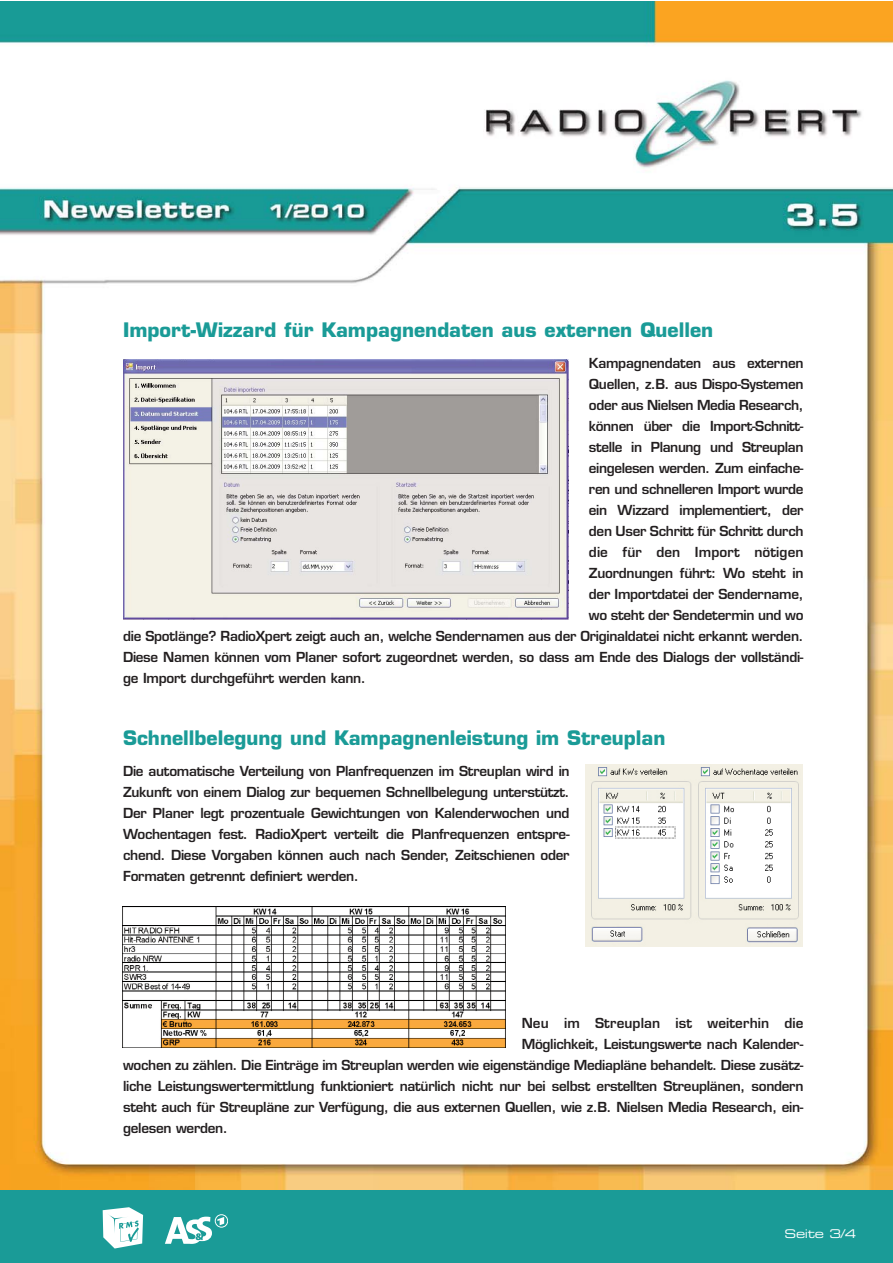
<style>
.page{position:relative;width:893px;height:1263px;background:#fff}
.page>*{position:absolute;margin:0;border:0;box-sizing:border-box;transform-origin:0 0}
.t1{font:700 19.5px "Eurostile";color:#1a9b97}
.t2{font:600 13.5px/21px "Eurostile";letter-spacing:-.02em;color:#231f20;text-align:justify}
.t3{font:600 13.5px "Eurostile";letter-spacing:.005em;color:#231f20}
.t4{font:12px "Eurostile Extended Two";letter-spacing:-.03em;color:#fff}
</style>
<div class="page">
<img style="left:0;top:1px;width:892px;height:1190px">
<div style="left:0;top:1191px;width:892px;height:72px;background:#1a9b97"></div>
<svg style="left:122px;top:359px;width:452px;height:263px"></svg>
<img style="left:124px;top:359px;width:445px;height:260px">
<img style="left:122px;top:907px;width:384px;height:141px">
<img style="left:585px;top:764px;width:217px;height:182px">
<svg style="left:165px;top:1214px;width:63px;height:30px"></svg>
<svg style="left:103px;top:1207px;width:40px;height:42px"></svg>
<h1 class="t1" style="left:123px;top:322px;width:592px">Import-Wizzard für Kampagnendaten aus externen Quellen</h1>
<p class="t2" style="left:589px;top:354px;width:216px">Kampagnendaten aus externen</p>
<p class="t2" style="left:589px;top:375px;width:216px">Quellen, z.B. aus Dispo-Systemen</p>
<p class="t2" style="left:589px;top:396px;width:216px">oder aus Nielsen Media Research,</p>
<p class="t2" style="left:589px;top:417px;width:216px">können über die Import-Schnitt-</p>
<p class="t2" style="left:589px;top:438px;width:216px">stelle in Planung und Streuplan</p>
<p class="t2" style="left:589px;top:459px;width:216px">eingelesen werden. Zum einfache-</p>
<p class="t2" style="left:589px;top:480px;width:216px">ren und schnelleren Import wurde</p>
<p class="t2" style="left:589px;top:501px;width:216px">ein Wizzard implementiert, der</p>
<p class="t2" style="left:589px;top:522px;width:216px">den User Schritt für Schritt durch</p>
<p class="t3" style="left:589px;top:547px;width:216px">die für den Import nötigen</p>
<p class="t2" style="left:589px;top:564px;width:216px">Zuordnungen führt: Wo steht in</p>
<p class="t2" style="left:589px;top:585px;width:216px">der Import datei der Sendername,</p>
<p class="t2" style="left:589px;top:606px;width:216px">wo steht der Sendetermin und wo</p>
<p class="t2" style="left:123px;top:627px;width:682px">die Spotlänge? RadioXpert zeigt auch an, welche Sendernamen aus der Originaldatei nicht erkannt werden.</p>
<p class="t2" style="left:123px;top:648px;width:682px">Diese Namen können vom Planer sofort zugeordnet werden, so dass am Ende des Dialogs der vollständi-</p>
<p class="t2" style="left:123px;top:669px;width:244px">ge Import durchgeführt werden kann.</p>
<h1 class="t1" style="left:123px;top:730px;width:544px">Schnellbelegung und Kampagnenleistung im Streuplan</h1>
<p class="t2" style="left:123px;top:762px;width:448px">Die automatische Verteilung von Planfrequenzen im Streuplan wird in Zukunft von einem Dialog zur bequemen Schnellbelegung unterstützt.<br>Der Planer legt prozentuale Gewichtungen von Kalenderwochen und Wochentagen fest. RadioXpert verteilt die Planfrequenzen entspre&shy;chend. Diese Vorgaben können auch nach Sender, Zeitschienen oder Formaten getrennt definiert werden.</p>
<p class="t3" style="left:522px;top:1018px;width:283px">Neu im Streuplan ist weiterhin die</p>
<p class="t2" style="left:522px;top:1035px;width:283px">Möglichkeit, Leistungswerte nach Kalender-</p>
<p class="t2" style="left:123px;top:1056px;width:682px">wochen zu zählen. Die Einträge im Streuplan werden wie eigenständige Mediapläne behandelt. Diese zusätz-</p>
<p class="t2" style="left:123px;top:1077px;width:682px">liche Leistungswertermittlung funktioniert natürlich nicht nur bei selbst erstellten Streuplänen, sondern</p>
<p class="t2" style="left:123px;top:1098px;width:682px">steht auch für Streupläne zur Verfügung, die aus externen Quellen, wie z.B. Nielsen Media Research, ein-</p>
<p class="t2" style="left:123px;top:1119px;width:106px">gelesen werden.</p>
<p class="t4" style="left:785px;top:1229px;width:73px">Seite 3/4</p>
</div>
